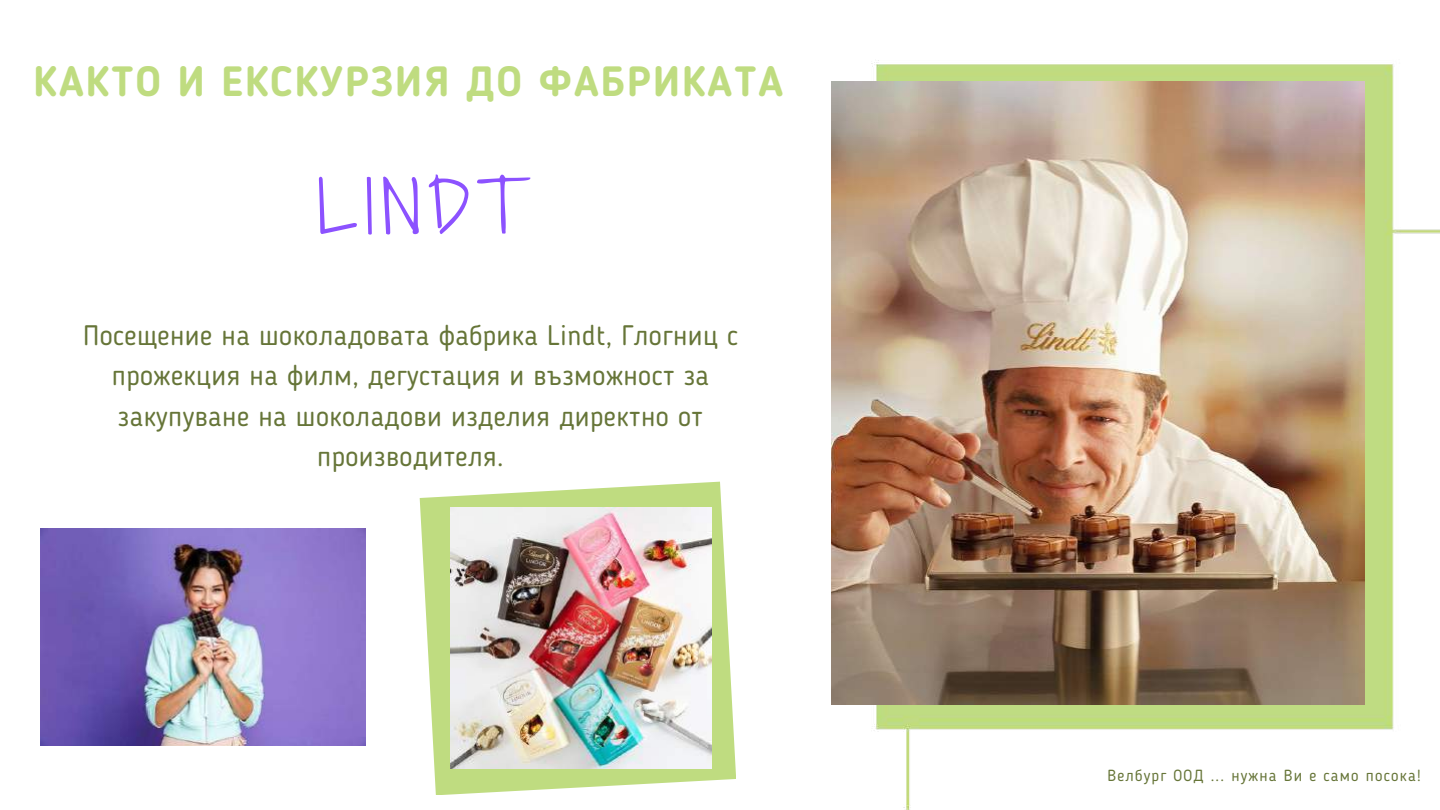
<style>
.page{position:relative;width:1440px;height:810px;background:#fff}
.page>*{position:absolute;margin:0;border:0;box-sizing:border-box;transform-origin:0 0}
.t1{font:69px "Shadows Into Light Two";letter-spacing:.1em;color:#8c52ff}
.t2{font:700 42px "Blogger Sans";letter-spacing:.05em;color:#bfdc80}
.t3{font:28px/40.5px "Blogger Sans";letter-spacing:.015em;color:#667538;text-align:center}
.t4{font:16px "Blogger Sans";letter-spacing:.075em;color:#667538}
</style>
<div class="page">
<img style="left:872px;top:60px;width:568px;height:750px">
<img style="left:831px;top:81px;width:533px;height:624px">
<img style="left:40px;top:529px;width:325px;height:217px">
<svg style="left:420px;top:482px;width:316px;height:313px;fill:#bfdc80"></svg>
<img style="left:450px;top:508px;width:261px;height:261px">
<h2 class="t2" style="left:34px;top:64px;width:751px">КАКТО И ЕКСКУРЗИЯ ДО ФАБРИКАТА</h2>
<h1 class="t1" style="left:317px;top:157px;width:207px">LINDT</h1>
<p class="t3" style="left:83px;top:317px;width:657px">Посещение на шоколадовата фабрика Lindt, Глогниц с прожекция на филм, дегустация и възможност за закупуване на шоколадови изделия директно от производителя.</p>
<p class="t4" style="left:1107px;top:769px;width:315px">Велбург ООД ... нужна Ви е само посока!</p>
</div>
